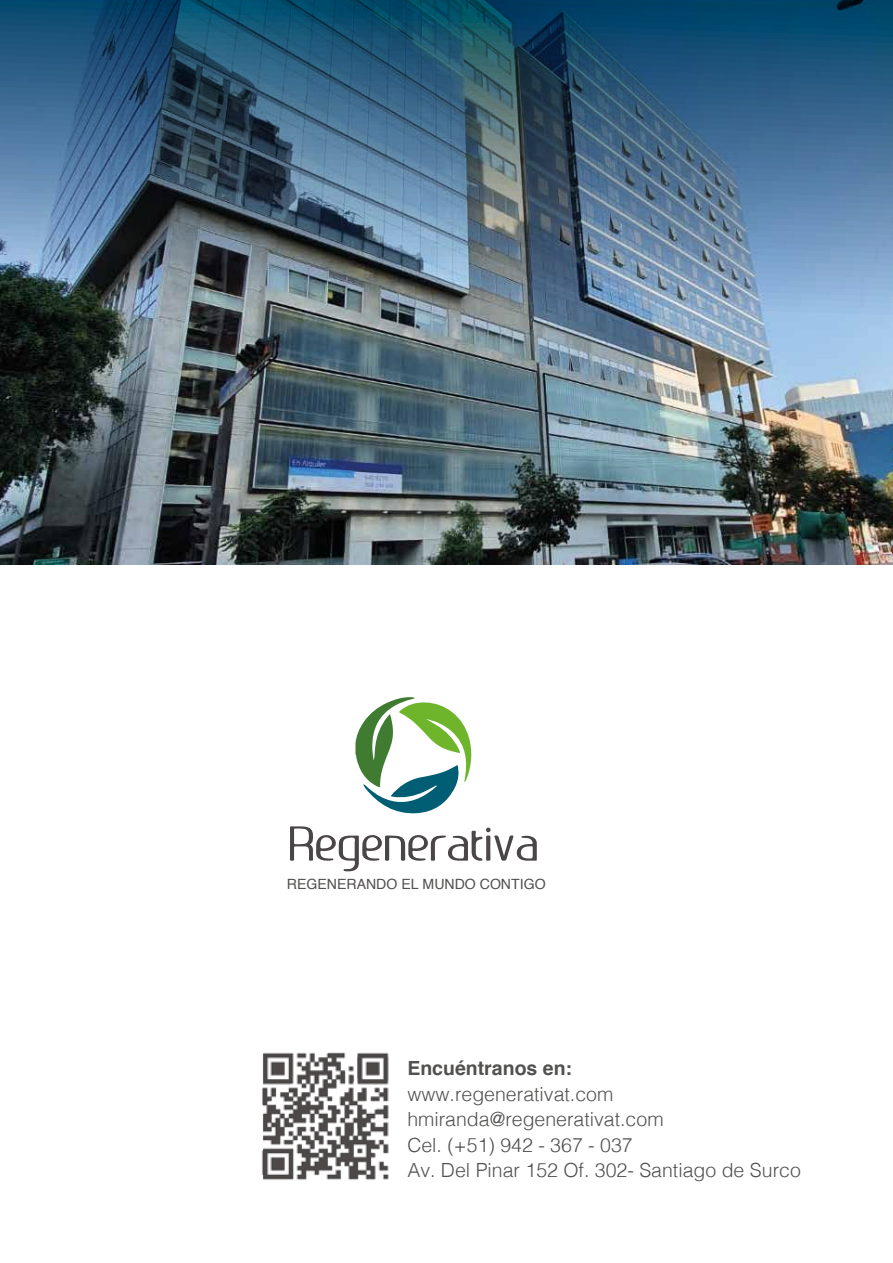
<style>
.page{position:relative;width:893px;height:1263px;background:#fff}
.page>*{position:absolute;margin:0;border:0;box-sizing:border-box;transform-origin:0 0}
.t1{font:300 19.5px/25.5px "Helvetica";color:#525150}
.t2{font:700 19.5px "Helvetica";color:#525150}
.t3{font:14.1px "Helvetica";color:#525150}
</style>
<div class="page">
<img style="left:0;top:0;width:893px;height:565px">
<svg style="left:355px;top:697px;width:117px;height:117px"></svg>
<svg style="left:290px;top:826px;width:247px;height:45px"></svg>
<img style="left:262px;top:1052px;width:127px;height:128px">
<p class="t3" style="left:287px;top:873px;width:260px">REGENERANDO EL MUNDO CONTIGO</p>
<p class="t2" style="left:407px;top:1052px;width:166px">Encuéntranos en:</p>
<p class="t1" style="left:407px;top:1080px;width:395px">www.regenerativat.com hmiranda@regenerativat.com<br>Cel. (+51) 942 - 367 - 037<br>Av. Del Pinar 152 Of. 302- Santiago de Surco</p>
</div>
